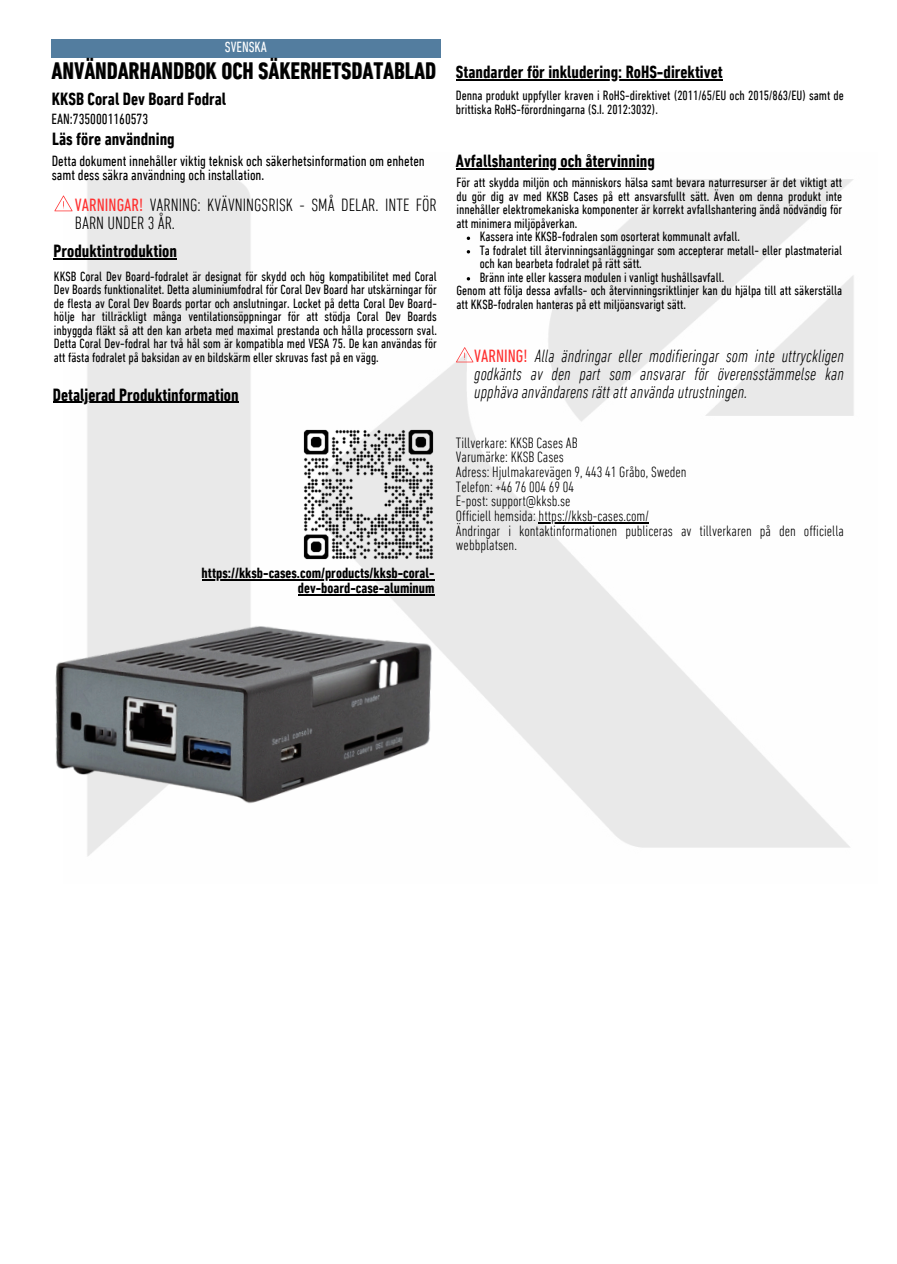
<style>
.page{position:relative;width:897px;height:1264px;background:#fff}
.page>*{position:absolute;margin:0;border:0;box-sizing:border-box;transform-origin:0 0}
.t1{font:700 condensed 24.15px "DIN Next LT Pro";color:#000}
.t2{font:700 condensed 18px "DIN Next LT Pro";color:#000}
.t3{font:italic 300 condensed 18px/18px "DIN Next LT Pro";color:#000;text-align:justify}
.t4{font:300 condensed 18px/18px "DIN Next LT Pro";color:#000}
.t5{font:300 condensed 15.15px "DIN Next LT Pro";color:#000}
.t6{font:condensed 15px/14.7px "DIN Next LT Pro";color:#000}
.t7{font:700 condensed 15px/14.7px "DIN Next LT Pro";color:#000;text-align:right}
.t8{font:condensed 15px "DIN Next LT Pro";color:#fff}
.t9{font:condensed 13.65px/13.5px "DIN Next LT Pro";color:#000}
.s1{font-weight:400;color:#ff3131}
.s2{font-weight:400;font-style:normal;color:#ff3131}
</style>
<div class="page">
<img style="left:63px;top:169px;width:791px;height:687px">
<img style="left:55px;top:611px;width:384px;height:202px">
<img style="left:301px;top:428px;width:133px;height:132px">
<hr style="left:202px;top:579px;width:232px;height:1px;background:#000">
<hr style="left:298px;top:594px;width:136px;height:1px;background:#000">
<hr style="left:53px;top:402px;width:186px;height:1px;background:#000">
<div style="left:52px;top:39px;width:389px;height:18px;background:#537d9f"></div>
<svg style="left:54px;top:195px;width:18px;height:16px"></svg>
<hr style="left:54px;top:258px;width:123px;height:1px;background:#000">
<svg style="left:456px;top:347px;width:17px;height:15px"></svg>
<hr style="left:456px;top:168px;width:199px;height:1px;background:#000">
<svg style="left:467px;top:236px;width:3px;height:4px"></svg>
<hr style="left:538px;top:522px;width:111px;height:1px;background:#000">
<hr style="left:456px;top:80px;width:266px;height:1px;background:#000">
<p class="t8" style="left:225px;top:41px;width:44px">SVENSKA</p>
<p class="t1" style="left:52px;top:61px;width:386px">ANVÄNDARHANDBOK OCH SÄKERHETSDATABLAD</p>
<p class="t2" style="left:52px;top:91px;width:176px">KKSB Coral Dev Board Fodral</p>
<h3 class="t6" style="left:52px;top:113px;width:98px">EAN:7350001160573</h3>
<p class="t2" style="left:52px;top:132px;width:124px">Läs före användning</p>
<p class="t6" style="left:52px;top:154px;width:374px">Detta dokument innehåller viktig teknisk och säkerhetsinformation om enheten samt dess säkra användning och installation.</p>
<p class="t4" style="left:75px;top:197px;width:363px"><span class="s1">VARNINGAR!</span> VARNING: KVÄVNINGSRISK - SMÅ DELAR. INTE FÖR<br>BARN UNDER 3 ÅR.</p>
<p class="t2" style="left:54px;top:243px;width:125px">Produktintroduktion</p>
<h1 class="t9" style="left:54px;top:270px;width:384px;text-align:justify">KKSB Coral Dev Board-fodralet är designat för skydd och hög kompatibilitet med Coral Dev Boards funktionalitet. Detta aluminiumfodral för Coral Dev Board har utskärningar för de flesta av Coral Dev Boards portar och anslutningar. Locket på detta Coral Dev Board&shy;hölje har tillräckligt många ventilationsöppningar för att stödja Coral Dev Boards inbyggda fläkt så att den kan arbeta med maximal prestanda och hålla processorn sval.<br>Detta Coral Dev-fodral har två hål som är kompatibla med VESA 75. De kan användas för att fästa fodralet på baksidan av en bildskärm eller skruvas fast på en vägg.</h1>
<h3 class="t2" style="left:53px;top:387px;width:187px">Detaljerad Produktinformation</h3>
<p class="t7" style="left:202px;top:567px;width:234px">https://kksb-cases.com/products/kksb-coral&shy;dev-board-case-aluminum</p>
<p class="t2" style="left:456px;top:65px;width:268px">Standarder för inkludering: RoHS-direktivet</p>
<h2 class="t9" style="left:456px;top:90px;width:389px">Denna produkt uppfyller kraven i RoHS-direktivet (2011/65/EU och 2015/863/EU) samt de brittiska RoHS-förordningarna (S.I. 2012:3032).</h2>
<p class="t2" style="left:456px;top:154px;width:200px">Avfallshantering och återvinning</p>
<p class="t9" style="left:456px;top:177px;width:387px;text-align:justify">För att skydda miljön och människors hälsa samt bevara naturresurser är det viktigt att du gör dig av med KKSB Cases på ett ansvarsfullt sätt. Även om denna produkt inte innehåller elektromekaniska komponenter är korrekt avfallshantering ändå nödvändig för att minimera miljöpåverkan.</p>
<p class="t9" style="left:480px;top:231px;width:262px">Kassera inte KKSB-fodralen som osorterat kommunalt avfall.</p>
<p class="t9" style="left:480px;top:244px;width:364px">Ta fodralet till återvinningsanläggningar som accepterar metall- eller plastmaterial och kan bearbeta fodralet på rätt sätt.</p>
<p class="t9" style="left:480px;top:271px;width:246px">Bränn inte eller kassera modulen i vanligt hushållsavfall.</p>
<p class="t9" style="left:456px;top:285px;width:387px">Genom att följa dessa avfalls- och återvinningsriktlinjer kan du hjälpa till att säkerställa att KKSB-fodralen hanteras på ett miljöansvarigt sätt.</p>
<h4 class="t3" style="left:474px;top:349px;width:371px"><span class="s2">VARNING!</span> Alla ändringar eller modifieringar som inte uttryckligen godkänts av den part som ansvarar för överensstämmelse kan upphäva användarens rätt att använda utrustningen.</h4>
<p class="t5" style="left:456px;top:436px;width:123px">Tillverkare: KKSB Cases AB</p>
<h3 class="t5" style="left:456px;top:451px;width:109px">Varumärke: KKSB Cases</h3>
<h5 class="t5" style="left:456px;top:465px;width:232px">Adress: Hjulmakarevägen 9, 443 41 Gråbo, Sweden</h5>
<h3 class="t5" style="left:456px;top:480px;width:120px">Telefon: +46 76 004 69 04</h3>
<p class="t5" style="left:456px;top:495px;width:116px">E-post: support@kksb.se</p>
<p class="t5" style="left:456px;top:509px;width:194px">Officiell hemsida: https://kksb-cases.com/</p>
<h6 class="t5" style="left:456px;top:524px;width:389px">Ändringar i kontaktinformationen publiceras av tillverkaren på den officiella</h6>
<p class="t5" style="left:456px;top:539px;width:62px">webbplatsen.</p>
</div>
